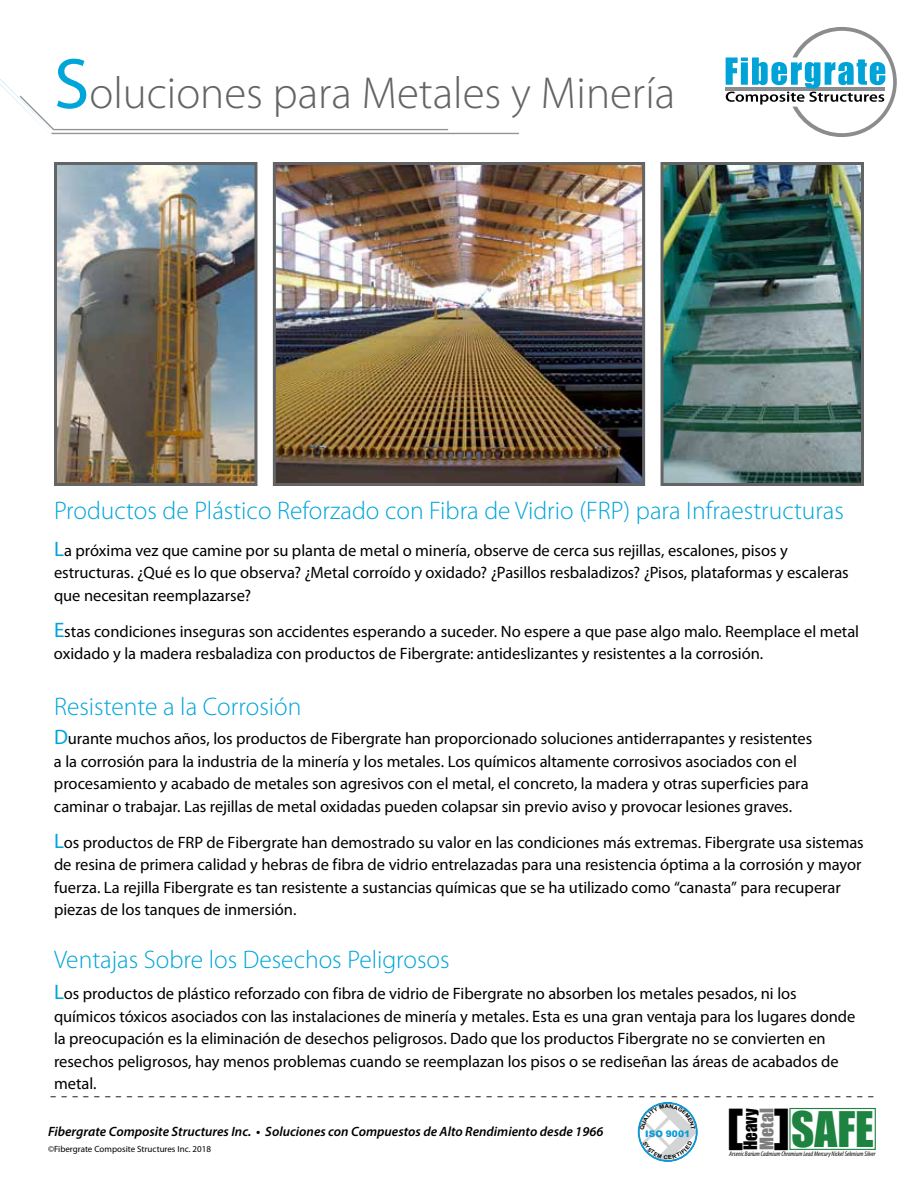
<style>
.page{position:relative;width:918px;height:1188px;background:#fff}
.page>*{position:absolute;margin:0;border:0;box-sizing:border-box;transform-origin:0 0}
.t1{font:300 45px "Myriad Pro";color:#636466}
.t2{font:45px "Impact";color:#1e8341}
.t3{font:900 45px "Arial";color:#000}
.t4{font:300 25.5px "Myriad Pro";color:#00a5d9}
.t5{font:21px "Myriad Pro";color:#58595b}
.t6{font:17.25px "Impact";color:#7e7e7e;scale:1.04 1}
.t7{font:17.1px "Impact";color:#000}
.t8{font:16.5px/22.5px "Myriad Pro";letter-spacing:-.005em;color:#000}
.t9{font:italic 600 13.5px "Myriad Pro";color:#000}
.t10{font:9px "Myriad Pro";color:#000}
.t11{font:900 9px "Arial";color:#0999d6}
.t12{font:italic condensed 6.75px "Myriad Pro";color:#000}
.s1{font-weight:400;font-size:72px;color:#00a5d9}
.s2{font-size:21px;color:#00a5d9}
</style>
<div class="page">
<hr style="left:725px;top:87px;width:160px;height:3px;background:#8a8c8e">
<svg style="left:726px;top:27px;width:171px;height:110px"></svg>
<hr style="left:51px;top:133px;width:468px;height:1px;background:#949495">
<hr style="left:53px;top:129px;width:395px;height:1px;background:#949495">
<svg style="left:0;top:79px;width:58px;height:56px"></svg>
<div style="left:789px;top:1108px;width:87px;height:42px;background:#fff;border:1px solid #1e8341"></div>
<img style="left:58px;top:166px;width:195px;height:316px">
<div style="left:54px;top:162px;width:203px;height:324px;border:3px solid #636466"></div>
<img style="left:665px;top:166px;width:195px;height:316px">
<div style="left:661px;top:162px;width:203px;height:324px;border:3px solid #636466"></div>
<img style="left:277px;top:166px;width:364px;height:316px">
<div style="left:273px;top:162px;width:372px;height:324px;border:3px solid #636466"></div>
<svg style="left:639px;top:1103px;width:58px;height:58px"></svg>
<h1 class="t1" style="left:54px;top:68px;width:623px"><span class="s1">S</span>oluciones para Metales y Minería</h1>
<h2 class="t4" style="left:54px;top:496px;width:792px">Productos de Plástico Reforzado con Fibra de Vidrio (FRP) para Infraestructuras</h2>
<p class="t8" style="left:54px;top:539px;width:796px"><span class="s2">L</span>a próxima vez que camine por su planta de metal o minería, observe de cerca sus rejillas, escalones, pisos y estructuras. ¿Qué es lo que observa? ¿Metal corroído y oxidado? ¿Pasillos resbaladizos? ¿Pisos, plataformas y escaleras que necesitan reemplazarse?</p>
<p class="t8" style="left:54px;top:620px;width:807px"><span class="s2">E</span>stas condiciones inseguras son accidentes esperando a suceder. No espere a que pase algo malo. Reemplace el metal oxidado y la madera resbaladiza con productos de Fibergrate: antideslizantes y resistentes a la corrosión.</p>
<h2 class="t4" style="left:54px;top:692px;width:249px">Resistente a la Corrosión</h2>
<p class="t8" style="left:54px;top:727px;width:760px"><span class="s2">D</span>urante muchos años, los productos de Fibergrate han proporcionado soluciones antiderrapantes y resistentes a la corrosión para la industria de la minería y los metales. Los químicos altamente corrosivos asociados con el procesamiento y acabado de metales son agresivos con el metal, el concreto, la madera y otras superficies para caminar o trabajar. Las rejillas de metal oxidadas pueden colapsar sin previo aviso y provocar lesiones graves.</p>
<p class="t8" style="left:54px;top:831px;width:811px"><span class="s2">L</span>os productos de FRP de Fibergrate han demostrado su valor en las condiciones más extremas. Fibergrate usa sistemas de resina de primera calidad y hebras de fibra de vidrio entrelazadas para una resistencia óptima a la corrosión y mayor fuerza. La rejilla Fibergrate es tan resistente a sustancias químicas que se ha utilizado como “canasta” para recuperar piezas de los tanques de inmersión.</p>
<h2 class="t4" style="left:54px;top:945px;width:397px">Ventajas Sobre los Desechos Peligrosos</h2>
<p class="t8" style="left:54px;top:982px;width:803px"><span class="s2">L</span>os productos de plástico reforzado con fibra de vidrio de Fibergrate no absorben los metales pesados, ni los químicos tóxicos asociados con las instalaciones de minería y metales. Esta es una gran ventaja para los lugares donde la preocupación es la eliminación de desechos peligrosos. Dado que los productos Fibergrate no se convierten en resechos peligrosos, hay menos problemas cuando se reemplazan los pisos o se rediseñan las áreas de acabados de metal.</p>
<p class="t5" style="left:874px;top:1111px;width:825px;rotate:-180deg">- - - - - - - - - - - - - - - - - - - - - - - - - - - - - - - - - - - - - - - - - - - - - - - - - - - - - - - - - - - - - - - - - - - - - - -- - - - -</p>
<h1 class="t3" style="left:726px;top:1092px;width:67px">[ ]</h1>
<p class="t12" style="left:729px;top:1149px;width:148px">Arsenic Barium Cadmium Chromium Lead Mercury Nickel Selenium Silver</p>
<p class="t7" style="left:737px;top:1150px;width:43px;rotate:-90deg">Heavy</p>
<p class="t6" style="left:753px;top:1150px;width:41px;rotate:-90deg">Metal</p>
<h1 class="t2" style="left:791px;top:1094px;width:84px">SAFE</h1>
<p class="t9" style="left:48px;top:1123px;width:557px">Fibergrate Composite Structures Inc. • Soluciones con Compuestos de Alto Rendimiento desde 1966</p>
<p class="t11" style="left:645px;top:1127px;width:46px">ISO 9001</p>
<p class="t10" style="left:48px;top:1144px;width:165px">©Fibergrate Composite Structures Inc. 2018</p>
</div>
